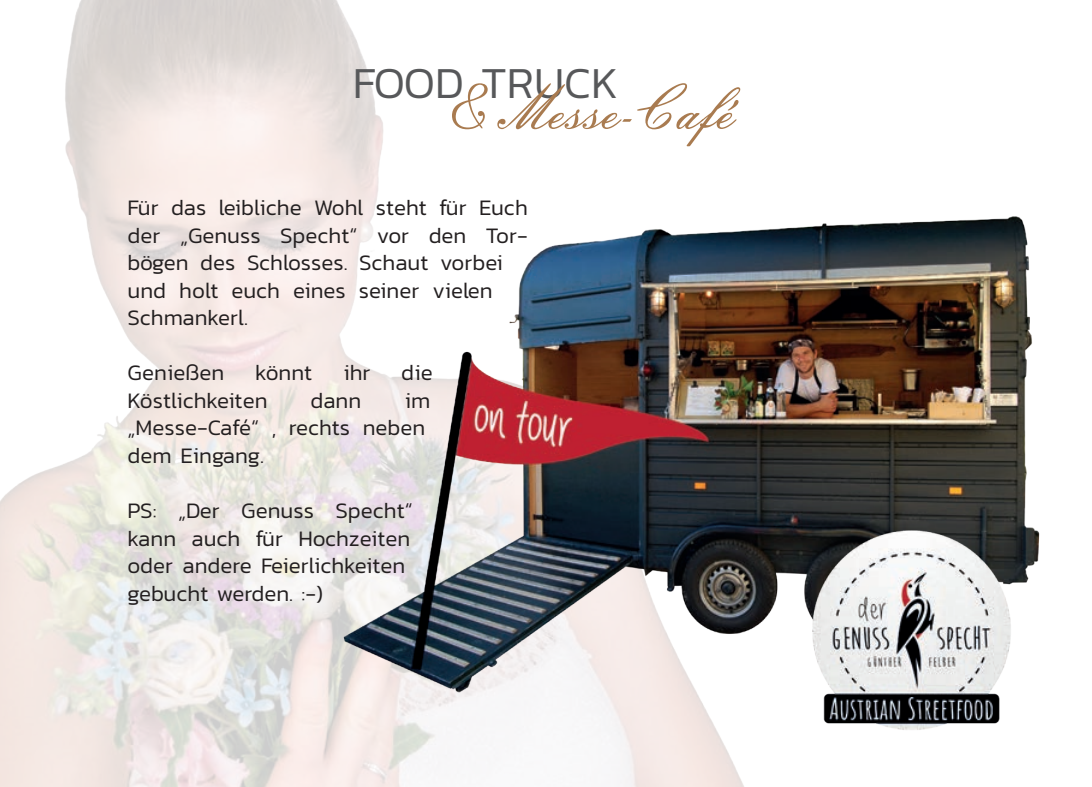
<style>
.page{position:relative;width:1092px;height:787px;background:#fff}
.page>*{position:absolute;margin:0;border:0;box-sizing:border-box;transform-origin:0 0}
.t1{font:62px "Embassy BT";color:#a97b50}
.t2{font:300 45px "Kanit";color:#57585a}
.t3{font:300 22.5px/27.5px "Kanit";color:#231f20}
</style>
<div class="page">
<img style="left:0;top:0;width:744px;height:787px">
<img style="left:335px;top:207px;width:705px;height:506px">
<img style="left:811px;top:530px;width:200px;height:200px">
<h2 class="t2" style="left:353px;top:52px;width:267px">FOOD TRUCK</h2>
<h1 class="t1" style="left:447px;top:69px;width:308px">&amp; Messe-Café</h1>
<p class="t3" style="left:128px;top:194px;width:401px">Für das leibliche Wohl steht für Euch der „Genuss Specht“ vor den Tor&shy;bögen des Schlosses. Schaut vorbei und holt euch eines seiner vielen<br>Schmankerl.</p>
<p class="t3" style="left:128px;top:359px;width:98px">Genießen</p>
<p class="t3" style="left:255px;top:359px;width:59px">könnt</p>
<p class="t3" style="left:343px;top:359px;width:29px">ihr</p>
<p class="t3" style="left:401px;top:359px;width:33px">die</p>
<p class="t3" style="left:128px;top:386px;width:141px">Köstlichkeiten</p>
<p class="t3" style="left:310px;top:386px;width:52px">dann</p>
<p class="t3" style="left:128px;top:386px;width:304px;text-indent:277px">im „Messe-Café“ , rechts neben dem Eingang.</p>
<p class="t3" style="left:128px;top:496px;width:287px">PS: „Der Genuss Specht“ kann auch für Hochzeiten oder andere Feierlichkeiten gebucht werden. :-)</p>
</div>
